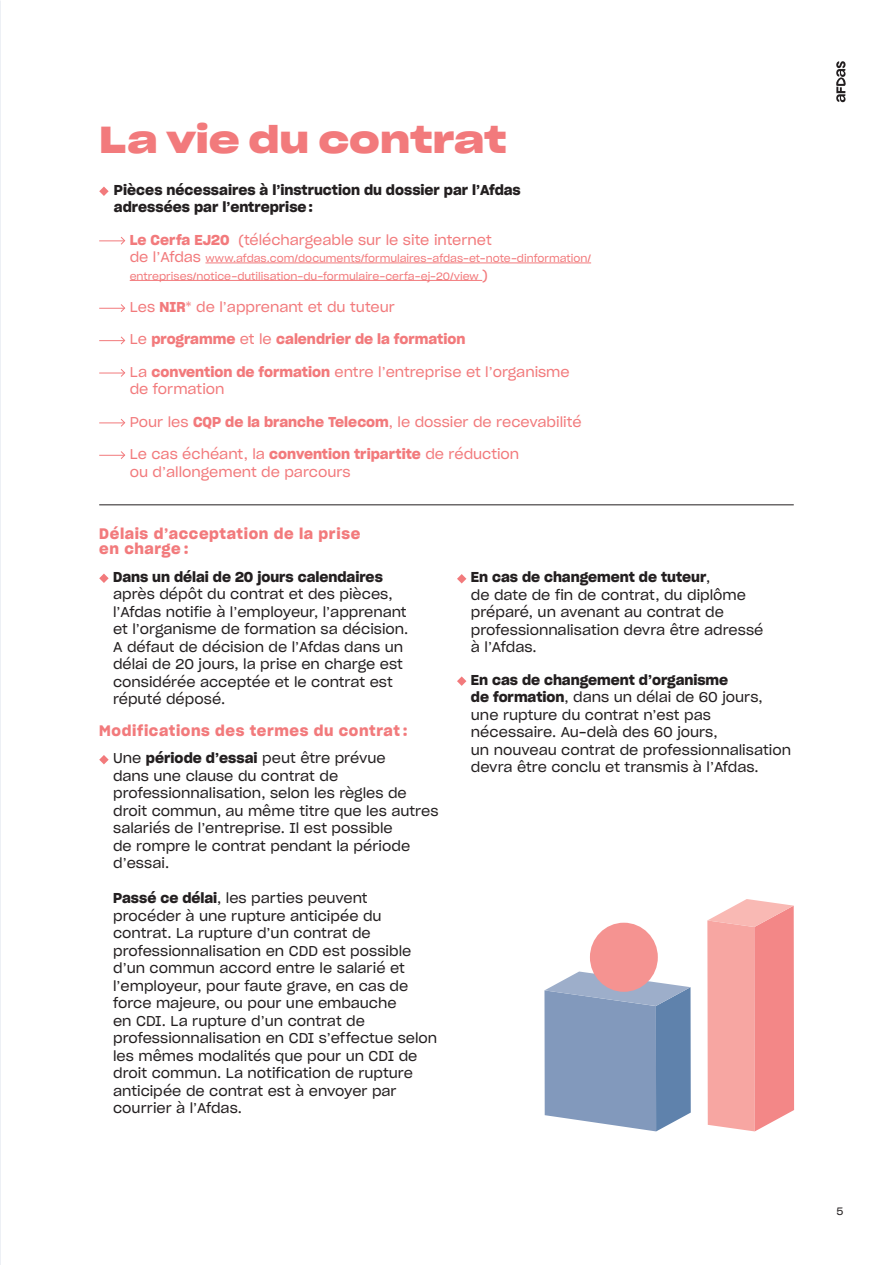
<style>
.page{position:relative;width:893px;height:1265px;background:#fff}
.page>*{position:absolute;margin:0;border:0;box-sizing:border-box;transform-origin:0 0}
.t1{font:36.75px "Sharp Grotesk Semi Bold 25";color:#f27a7c}
.t2{font:14.88px/15.8px "Sharp Grotesk Semi Bold 20";letter-spacing:.04em;color:#f27a7c}
.t3{font:14px/17.5px "Sharp Grotesk Book 20";color:#231f20}
.t4{font:14px/17.5px "Sharp Grotesk Book 20";color:#f27a7c}
.t5{font:14px/17.5px "Sharp Grotesk Semi Bold 20";color:#231f20}
.t6{font:14px "Sharp Grotesk Semi Bold 20";color:#f27a7c}
.t7{font:10.5px/17.5px "Sharp Grotesk Book 20";color:#f27a7c}
.t8{font:10.5px "Sharp Grotesk Book 20";color:#231f20}
.s1{font-family:"Sharp Grotesk Semi Bold 20"}
.s2{font-size:14px}
.s3{font-family:"Sharp Grotesk Book 20"}
</style>
<div class="page">
<hr style="left:205px;top:263px;width:386px;height:1px;background:#f27a7c">
<hr style="left:130px;top:280px;width:352px;height:1px;background:#f27a7c">
<svg style="left:99px;top:187px;width:10px;height:9px"></svg>
<svg style="left:99px;top:237px;width:27px;height:8px"></svg>
<svg style="left:99px;top:304px;width:27px;height:8px"></svg>
<svg style="left:99px;top:336px;width:27px;height:9px"></svg>
<svg style="left:99px;top:369px;width:27px;height:8px"></svg>
<svg style="left:99px;top:419px;width:27px;height:8px"></svg>
<svg style="left:99px;top:451px;width:27px;height:8px"></svg>
<svg style="left:836px;top:61px;width:10px;height:41px"></svg>
<svg style="left:99px;top:574px;width:10px;height:9px"></svg>
<svg style="left:99px;top:755px;width:10px;height:9px"></svg>
<hr style="left:99px;top:505px;width:695px;height:1px;background:#231f20">
<svg style="left:457px;top:574px;width:9px;height:9px"></svg>
<svg style="left:457px;top:676px;width:9px;height:10px"></svg>
<svg style="left:707px;top:899px;width:87px;height:232px;background:#f6a09e"></svg>
<svg style="left:544px;top:971px;width:147px;height:160px;background:#8aa0c0"></svg>
<div style="left:590px;top:923px;width:68px;height:69px;background:#f59391;border-radius:50%"></div>
<h1 class="t1" style="left:99px;top:108px;width:409px">La vie du contrat</h1>
<p class="t5" style="left:114px;top:180px;width:408px">Pièces nécessaires à l’instruction du dossier par l’Afdas adressées par l’entreprise:</p>
<p class="t4" style="left:130px;top:230px;width:363px"><span class="s1">Le Cerfa EJ20</span> (téléchargeable sur le site internet</p>
<p class="t7" style="left:130px;top:249px;width:463px"><span class="s2">de l’Afdas</span> www.afdas.com/documents/formulaires-afdas-et-note-dinformation/ entreprises/notice-dutilisation-du-formulaire-cerfa-ej-20/view <span class="s2">)</span></p>
<p class="t4" style="left:130px;top:297px;width:267px">Les <span class="s1">NIR</span>* de l’apprenant et du tuteur</p>
<p class="t6" style="left:130px;top:328px;width:337px"><span class="s3">Le</span> programme <span class="s3">et le</span> calendrier de la formation</p>
<p class="t4" style="left:130px;top:362px;width:441px">La <span class="s1">convention de formation</span> entre l’entreprise et l’organisme de formation</p>
<p class="t4" style="left:130px;top:412px;width:453px">Pour les <span class="s1">CQP de la branche Telecom</span>, le dossier de recevabilité</p>
<p class="t4" style="left:130px;top:444px;width:391px">Le cas échéant, la <span class="s1">convention tripartite</span> de réduction ou d’allongement de parcours</p>
<p class="t2" style="left:99px;top:524px;width:263px">Délais d’acceptation de la prise en charge :</p>
<p class="t5" style="left:113px;top:567px;width:271px">Dans un délai de 20 jours calendaires</p>
<p class="t3" style="left:113px;top:585px;width:297px">après dépôt du contrat et des pièces, l’Afdas notifie à l’employeur, l’apprenant et l’organisme de formation sa décision.<br>A défaut de décision de l’Afdas dans un délai de 20 jours, la prise en charge est considérée acceptée et le contrat est réputé déposé.</p>
<p class="t2" style="left:99px;top:722px;width:310px">Modifications des termes du contrat :</p>
<p class="t3" style="left:113px;top:749px;width:327px">Une <span class="s1">période d’essai</span> peut être prévue<br>dans une clause du contrat de professionnalisation, selon les règles de droit commun, au même titre que les autres salariés de l’entreprise. Il est possible<br>de rompre le contrat pendant la période d’essai.</p>
<p class="t3" style="left:113px;top:889px;width:326px"><span class="s1">Passé ce délai</span>, les parties peuvent procéder à une rupture anticipée du contrat. La rupture d’un contrat de professionnalisation en CDD est possible d’un commun accord entre le salarié et l’employeur, pour faute grave, en cas de force majeure, ou pour une embauche<br>en CDI. La rupture d’un contrat de professionnalisation en CDI s’effectue selon les mêmes modalités que pour un CDI de droit commun. La notification de rupture anticipée de contrat est à envoyer par courrier à l’Afdas.</p>
<p class="t5" style="left:471px;top:568px;width:241px">En cas de changement de tuteur<span class="s3">,</span></p>
<p class="t3" style="left:471px;top:585px;width:294px">de date de fin de contrat, du diplôme préparé, un avenant au contrat de professionnalisation devra être adressé à l’Afdas.</p>
<p class="t5" style="left:471px;top:670px;width:259px">En cas de changement d’organisme</p>
<p class="t3" style="left:471px;top:688px;width:322px"><span class="s1">de formation</span>, dans un délai de 60 jours, une rupture du contrat n’est pas nécessaire. Au-delà des 60 jours,<br>un nouveau contrat de professionnalisation devra être conclu et transmis à l’Afdas.</p>
<p class="t8" style="left:836px;top:1203px;width:8px">5</p>
</div>
